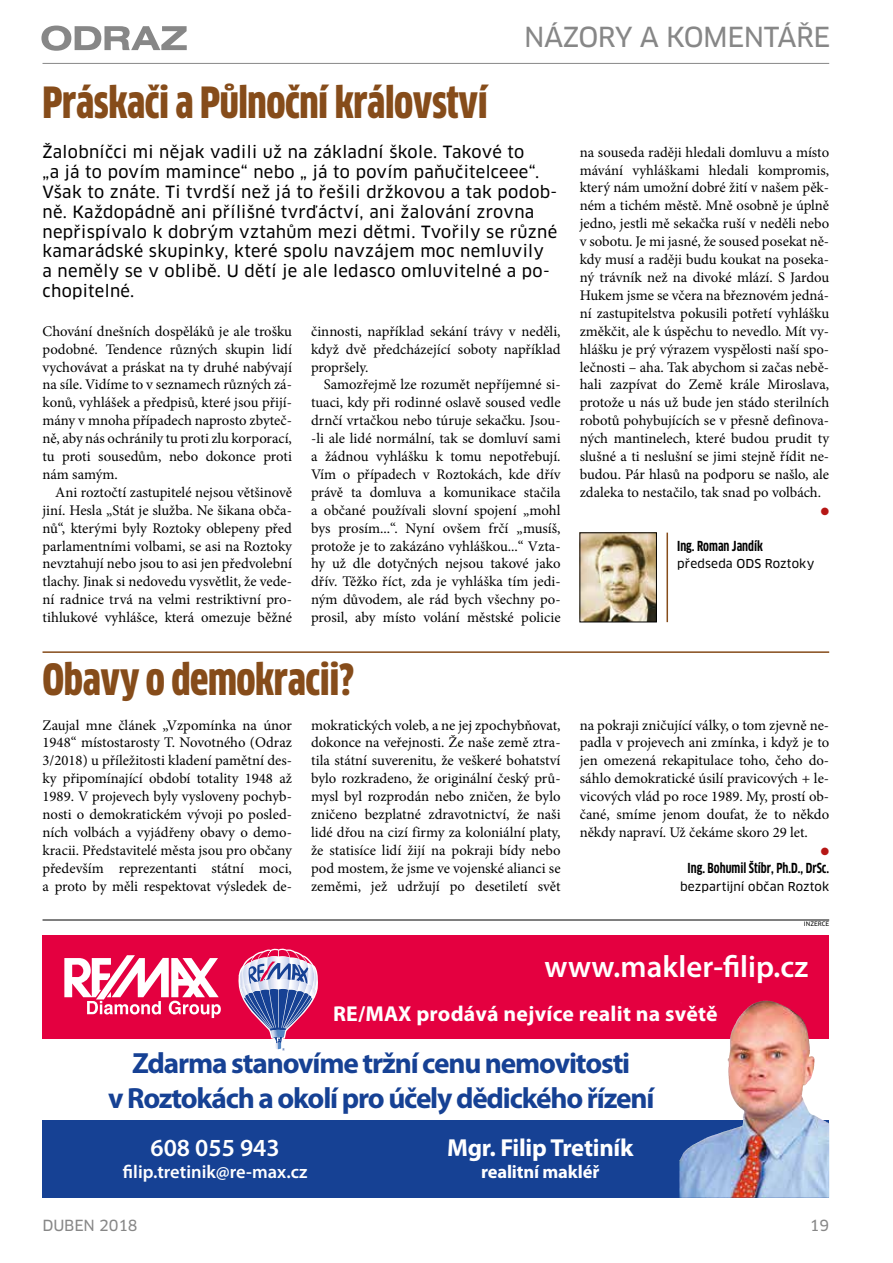
<style>
.page{position:relative;width:893px;height:1263px;background:#fff}
.page>*{position:absolute;margin:0;border:0;box-sizing:border-box;transform-origin:0 0}
.t1{font:900 42px "Clan Cond CELF";letter-spacing:-.01em;color:#864c1a}
.t2{font:600 30.9px "Myriad Pro";color:#fff}
.t3{font:700 29.25px/35.1px "Myriad Pro";letter-spacing:-.04em;color:#164194;text-align:center}
.t4{font:27px "Clan CE News";letter-spacing:-.02em;color:#878787}
.t5{font:700 24.6px "Myriad Pro";letter-spacing:-.01em;color:#fff}
.t6{font:600 24.6px "Myriad Pro";color:#fff}
.t7{font:700 21.6px "Myriad Pro";letter-spacing:.01em;color:#fff}
.t8{font:600 18.45px "Myriad Pro";color:#fff}
.t9{font:700 18.45px "Myriad Pro";letter-spacing:-.01em;color:#fff}
.t10{font:16.5px/19.8px "Clan CE News";letter-spacing:.02em;color:#000}
.t11{font:15px "Clan CE News";letter-spacing:-.01em;color:#878787}
.t12{font:14.7px/17.9px "Minion Pro";color:#000;text-align:justify}
.t13{font:700 13.5px "Clan Cond CELF";color:#000}
.t14{font:12px "Clan CE News";letter-spacing:.01em;color:#000}
.t15{font:10.5px "Zapf Dingbats ITC";color:#b61615}
.t16{font:6px "Clan CE News";color:#000}
</style>
<div class="page">
<hr style="left:43px;top:63px;width:786px;height:1px;background:#878787">
<svg style="left:41px;top:26px;width:146px;height:25px"></svg>
<hr style="left:43px;top:651px;width:786px;height:2px;background:#864c1a">
<img style="left:582px;top:535px;width:73px;height:85px">
<div style="left:580px;top:533px;width:77px;height:89px;border:1px solid #000"></div>
<hr style="left:666px;top:533px;width:2px;height:89px;background:#864c1a">
<svg style="left:43px;top:1120px;width:786px;height:78px;background:#2e539d"></svg>
<div style="left:43px;top:935px;width:786px;height:104px;background:#e40040"></div>
<svg style="left:64px;top:955px;width:157px;height:63px"></svg>
<svg style="left:239px;top:949px;width:79px;height:102px"></svg>
<img style="left:728px;top:1001px;width:38px;height:85px">
<hr style="left:43px;top:920px;width:786px;height:1px;background:#000">
<h1 class="t1" style="left:43px;top:76px;width:447px">Práskači a Půlnoční království</h1>
<h3 class="t4" style="left:524px;top:20px;width:308px">NÁZORY A KOMENTÁŘE</h3>
<p class="t10" style="left:43px;top:143px;width:516px">Žalobníčci mi nějak vadili už na základní škole. Takové to<br>„a já to povím mamince“ nebo „ já to povím paňučitelceee“.<br>Však to znáte. Ti tvrdší než já to řešili držkovou a tak podob&shy;ně. Každopádně ani přílišné tvrďáctví, ani žalování zrovna nepřispívalo k dobrým vztahům mezi dětmi. Tvořily se různé kamarádské skupinky, které spolu navzájem moc nemluvily a neměly se v oblibě. U dětí je ale ledasco omluvitelné a po&shy;chopitelné.</p>
<p class="t12" style="left:43px;top:322px;width:251px">Chování dnešních dospěláků je ale trošku podobné. Tendence různých skupin lidí vychovávat a práskat na ty druhé nabývají na síle. Vidíme to v seznamech různých zá&shy;konů, vyhlášek a předpisů, které jsou přijí&shy;mány v mnoha případech naprosto zbyteč&shy;ně, aby nás ochránily tu proti zlu korporací, tu proti sousedům, nebo dokonce proti nám samým.</p>
<p class="t12" style="left:43px;top:483px;width:251px;text-indent:13px">Ani roztočtí zastupitelé nejsou většinově jiní. Hesla „Stát je služba. Ne šikana obča&shy;nů“, kterými byly Roztoky oblepeny před parlamentními volbami, se asi na Roztoky nevztahují nebo jsou to asi jen předvolební tlachy. Jinak si nedovedu vysvětlit, že vede&shy;ní radnice trvá na velmi restriktivní pro&shy;tihlukové vyhlášce, která omezuje běžné</p>
<p class="t12" style="left:311px;top:322px;width:251px">činnosti, například sekání trávy v neděli, když dvě předcházející soboty například propršely.</p>
<p class="t12" style="left:311px;top:376px;width:251px;text-indent:13px">Samozřejmě lze rozumět nepříjemné si&shy;tuaci, kdy při rodinné oslavě soused vedle drnčí vrtačkou nebo túruje sekačku. Jsou--li ale lidé normální, tak se domluví sami a žádnou vyhlášku k tomu nepotřebují.<br>Vím o případech v Roztokách, kde dřív právě ta domluva a komunikace stačila a občané používali slovní spojení „mohl bys prosím...“. Nyní ovšem frčí „musíš, protože je to zakázáno vyhláškou...“ Vzta&shy;hy už dle dotyčných nejsou takové jako dřív. Těžko říct, zda je vyhláška tím jedi&shy;ným důvodem, ale rád bych všechny po&shy;prosil, aby místo volání městské policie</p>
<h1 class="t1" style="left:43px;top:654px;width:313px">Obavy o demokracii?</h1>
<p class="t12" style="left:580px;top:143px;width:251px">na souseda raději hledali domluvu a místo mávání vyhláškami hledali kompromis, který nám umožní dobré žití v našem pěk&shy;ném a tichém městě. Mně osobně je úplně jedno, jestli mě sekačka ruší v neděli nebo v sobotu. Je mi jasné, že soused posekat ně&shy;kdy musí a raději budu koukat na poseka&shy;ný trávník než na divoké mlází. S Jardou Hukem jsme se včera na březnovém jedná&shy;ní zastupitelstva pokusili potřetí vyhlášku změkčit, ale k úspěchu to nevedlo. Mít vy&shy;hlášku je prý výrazem vyspělosti naší spo&shy;lečnosti – aha. Tak abychom si začas nebě&shy;hali zazpívat do Země krále Miroslava, protože u nás už bude jen stádo sterilních robotů pohybujících se v přesně definova&shy;ných mantinelech, které budou prudit ty slušné a ti neslušní se jimi stejně řídit ne&shy;budou. Pár hlasů na podporu se našlo, ale zdaleka to nestačilo, tak snad po volbách.</p>
<p class="t15" style="left:821px;top:506px;width:10px">●</p>
<p class="t13" style="left:677px;top:537px;width:87px">Ing. Roman Jandík</p>
<p class="t14" style="left:677px;top:557px;width:139px">předseda ODS Roztoky</p>
<p class="t12" style="left:43px;top:716px;width:251px">Zaujal mne článek „Vzpomínka na únor 1948“ místostarosty T. Novotného (Odraz 3/2018) u příležitosti kladení pamětní des&shy;ky připomínající období totality 1948 až 1989. V projevech byly vysloveny pochyb&shy;nosti o demokratickém vývoji po posled&shy;ních volbách a vyjádřeny obavy o demo&shy;kracii. Představitelé města jsou pro občany především reprezentanti státní moci, a proto by měli respektovat výsledek de-</p>
<p class="t12" style="left:311px;top:716px;width:251px">mokratických voleb, a ne jej zpochybňovat, dokonce na veřejnosti. Že naše země ztra&shy;tila státní suverenitu, že veškeré bohatství bylo rozkradeno, že originální český prů&shy;mysl byl rozprodán nebo zničen, že bylo zničeno bezplatné zdravotnictví, že naši lidé dřou na cizí firmy za koloniální platy, že statisíce lidí žijí na pokraji bídy nebo pod mostem, že jsme ve vojenské alianci se zeměmi, jež udržují po desetiletí svět</p>
<p class="t12" style="left:580px;top:716px;width:251px">na pokraji zničující války, o tom zjevně ne&shy;padla v projevech ani zmínka, i když je to jen omezená rekapitulace toho, čeho do&shy;sáhlo demokratické úsilí pravicových + le&shy;vicových vlád po roce 1989. My, prostí ob&shy;čané, smíme jenom doufat, že to někdo někdy napraví. Už čekáme skoro 29 let.</p>
<p class="t15" style="left:821px;top:846px;width:10px">●</p>
<p class="t13" style="left:688px;top:859px;width:143px">Ing. Bohumil Štíbr, Ph.D., DrSc.</p>
<p class="t14" style="left:680px;top:879px;width:151px">bezpartijní občan Roztok</p>
<p class="t16" style="left:804px;top:920px;width:27px">INZERCE</p>
<h2 class="t2" style="left:544px;top:950px;width:265px">www.makler-filip.cz</h2>
<h3 class="t7" style="left:333px;top:1002px;width:386px">RE/MAX prodává nejvíce realit na světě</h3>
<h3 class="t3" style="left:108px;top:1046px;width:548px">Zdarma stanovíme tržní cenu nemovitosti<br>v Roztokách a okolí pro účely dědického řízení</h3>
<h3 class="t6" style="left:151px;top:1134px;width:131px">608 055 943</h3>
<p class="t8" style="left:123px;top:1162px;width:186px">filip.tretinik@re-max.cz</p>
<h3 class="t5" style="left:447px;top:1134px;width:188px">Mgr. Filip Tretiník</h3>
<p class="t9" style="left:481px;top:1162px;width:120px">realitní makléř</p>
<p class="t11" style="left:43px;top:1216px;width:97px">DUBEN 2018</p>
<p class="t11" style="left:810px;top:1216px;width:21px">19</p>
</div>
